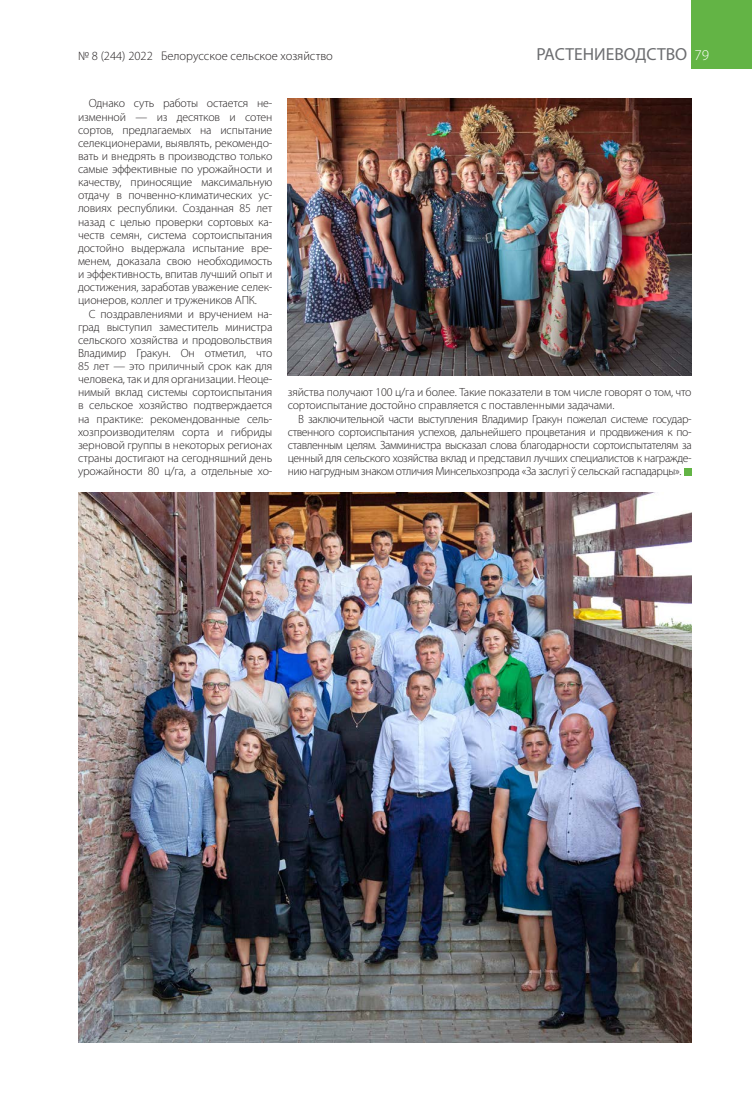
<style>
.page{position:relative;width:752px;height:1099px;background:#fff}
.page>*{position:absolute;margin:0;border:0;box-sizing:border-box;transform-origin:0 0}
.t1{font:17.5px "Myriad Pro";color:#6c6d70}
.t2{font:300 12.5px "Myriad Pro";color:#231f20}
.Основа_текст{font:300 11.88px/13.1px "Myriad Pro";letter-spacing:-.01em;color:#231f20;text-align:justify}
.s1{font-weight:300;font-size:15px;color:#231f20}
.s2{font-weight:300;font-size:15px;color:#fff}
</style>
<div class="page">
<div style="left:691px;top:0;width:60px;height:69px;background:#63b445"></div>
<img style="left:78px;top:493px;width:613px;height:549px">
<img style="left:287px;top:99px;width:404px;height:277px">
<div style="left:684px;top:468px;width:7px;height:7px;background:#63b445"></div>
<p class="t2" style="left:78px;top:49px;width:256px">№ 8 (244) 2022 Белорусское сельское хозяйство</p>
<h1 class="t1" style="left:536px;top:43px;width:174px">РАСТЕНИЕВОДСТВО <span class="s1">79</span><span class="s2">79</span></h1>
<p class="Основа_текст" style="left:78px;top:97px;width:196px;text-indent:11px">Однако суть работы остается не&shy;изменной — из десятков и сотен сортов, предлагаемых на испытание селекционерами, выявлять, рекомендо&shy;вать и внедрять в производство только самые эффективные по урожайности и качеству, приносящие максимальную отдачу в почвенно-климатических ус&shy;ловиях республики. Созданная 85 лет назад с целью проверки сортовых ка&shy;честв семян, система сортоиспытания достойно выдержала испытание вре&shy;менем, доказала свою необходимость и эффективность, впитав лучший опыт и достижения, заработав уважение селек&shy;ционеров, коллег и тружеников АПК.</p>
<p class="Основа_текст" style="left:78px;top:307px;width:196px;text-indent:11px">С поздравлениями и вручением на&shy;град выступил заместитель министра сельского хозяйства и продовольствия Владимир Гракун. Он отметил, что 85 лет — это приличный срок как для человека, так и для организации. Неоце&shy;нимый вклад системы сортоиспытания в сельское хозяйство подтверждается на практике: рекомендованные сель&shy;хозпроизводителям сорта и гибриды зерновой группы в некоторых регионах страны достигают на сегодняшний день урожайности 80 ц/га, а отдельные хо-</p>
<p class="Основа_текст" style="left:287px;top:386px;width:405px">зяйства получают 100 ц/га и более. Такие показатели в том числе говорят о том, что сортоиспытание достойно справляется с поставленными задачами.</p>
<p class="Основа_текст" style="left:287px;top:412px;width:405px;text-indent:11px">В заключительной части выступления Владимир Гракун пожелал системе государ&shy;ственного сортоиспытания успехов, дальнейшего процветания и продвижения к по&shy;ставленным целям. Замминистра высказал слова благодарности сортоиспытателям за ценный для сельского хозяйства вклад и представил лучших специалистов к награжде&shy;нию нагрудным знаком отличия Минсельхозпрода «За заслугі ў сельскай гаспадарцы».</p>
</div>
